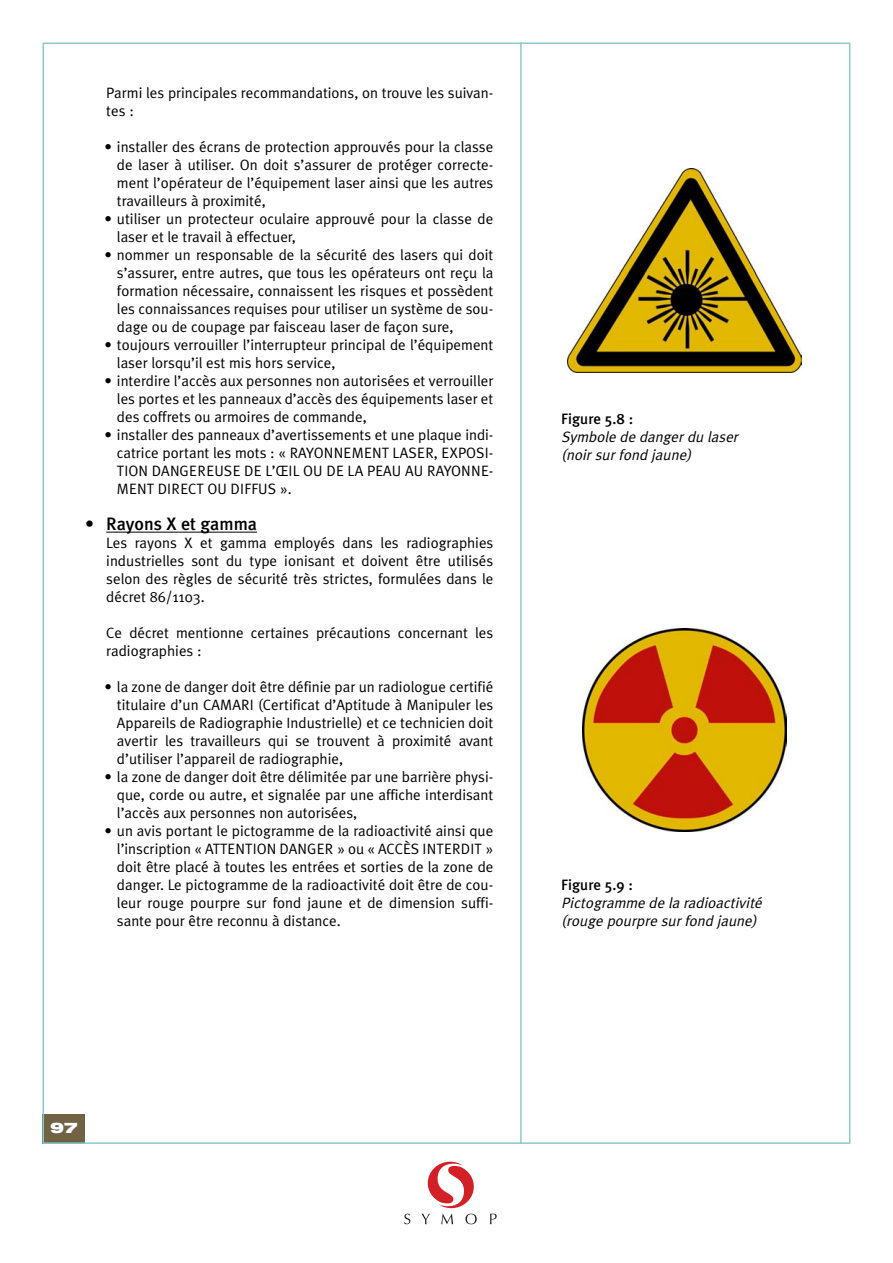
<style>
.page{position:relative;width:893px;height:1263px;background:#fff}
.page>*{position:absolute;margin:0;border:0;box-sizing:border-box;transform-origin:0 0}
.t1{font:500 18px "Meta Plus";color:#000}
.t2{font:15px/18px "Meta Plus Normal";color:#000;text-align:justify}
.t3{font:italic 15px/18px "Meta Plus Normal";color:#000}
.t4{font:500 15px "Meta Plus";color:#000}
.t5{font:900 expanded 14.55px "Helvetica Neue";color:#fff}
</style>
<div class="page">
<div style="left:43px;top:1114px;width:42px;height:30px;background:#716244"></div>
<hr style="left:520px;top:43px;width:2px;height:1101px;background:#8dc9cc">
<svg style="left:428px;top:1162px;width:46px;height:46px"></svg>
<svg style="left:404px;top:1213px;width:6px;height:11px"></svg>
<svg style="left:421px;top:1214px;width:9px;height:10px"></svg>
<svg style="left:441px;top:1214px;width:12px;height:10px"></svg>
<svg style="left:465px;top:1214px;width:12px;height:10px"></svg>
<svg style="left:490px;top:1214px;width:7px;height:10px"></svg>
<img style="left:567px;top:169px;width:235px;height:204px">
<img style="left:583px;top:628px;width:203px;height:204px">
<svg style="left:106px;top:532px;width:28px;height:1px"></svg>
<hr style="left:134px;top:532px;width:123px;height:1px;background:#000">
<p class="t2" style="left:106px;top:83px;width:389px">Parmi les principales recommandations, on trouve les suivan&shy;tes :</p>
<p class="t2" style="left:117px;top:137px;width:378px;text-indent:-12px">• installer des écrans de protection approuvés pour la classe de laser à utiliser. On doit s’assurer de protéger correcte&shy;ment l’opérateur de l’équipement laser ainsi que les autres travailleurs à proximité,</p>
<p class="t2" style="left:117px;top:209px;width:378px;text-indent:-12px">• utiliser un protecteur oculaire approuvé pour la classe de laser et le travail à effectuer,</p>
<p class="t2" style="left:117px;top:245px;width:378px;text-indent:-12px">• nommer un responsable de la sécurité des lasers qui doit s’assurer, entre autres, que tous les opérateurs ont reçu la formation nécessaire, connaissent les risques et possèdent les connaissances requises pour utiliser un système de sou&shy;dage ou de coupage par faisceau laser de façon sure,</p>
<p class="t2" style="left:117px;top:335px;width:378px;text-indent:-12px">• toujours verrouiller l’interrupteur principal de l’équipement laser lorsqu’il est mis hors service,</p>
<p class="t2" style="left:117px;top:371px;width:378px;text-indent:-12px">• interdire l’accès aux personnes non autorisées et verrouiller les portes et les panneaux d’accès des équipements laser et des coffrets ou armoires de commande,</p>
<p class="t2" style="left:117px;top:425px;width:378px;text-indent:-12px">• installer des panneaux d’avertissements et une plaque indi&shy;catrice portant les mots : « RAYONNEMENT LASER, EXPOSI-TION DANGEREUSE DE L’ŒIL OU DE LA PEAU AU RAYONNE-MENT DIRECT OU DIFFUS ».</p>
<p class="t1" style="left:85px;top:513px;width:174px">• Rayons X et gamma</p>
<p class="t2" style="left:106px;top:533px;width:389px">Les rayons X et gamma employés dans les radiographies industrielles sont du type ionisant et doivent être utilisés selon des règles de sécurité très strictes, formulées dans le décret 86/1103.</p>
<p class="t2" style="left:106px;top:623px;width:389px">Ce décret mentionne certaines précautions concernant les radiographies :</p>
<p class="t2" style="left:117px;top:677px;width:378px;text-indent:-12px">• la zone de danger doit être définie par un radiologue certifié titulaire d’un CAMARI (Certificat d’Aptitude à Manipuler les Appareils de Radiographie Industrielle) et ce technicien doit avertir les travailleurs qui se trouvent à proximité avant d’utiliser l’appareil de radiographie,</p>
<p class="t2" style="left:117px;top:767px;width:378px;text-indent:-12px">• la zone de danger doit être délimitée par une barrière physi&shy;que, corde ou autre, et signalée par une affiche interdisant l’accès aux personnes non autorisées,</p>
<p class="t2" style="left:117px;top:821px;width:378px;text-indent:-12px">• un avis portant le pictogramme de la radioactivité ainsi que l’inscription « ATTENTION DANGER » ou « ACCÈS INTERDIT » doit être placé à toutes les entrées et sorties de la zone de danger. Le pictogramme de la radioactivité doit être de cou&shy;leur rouge pourpre sur fond jaune et de dimension suffi&shy;sante pour être reconnu à distance.</p>
<p class="t4" style="left:561px;top:410px;width:73px">Figure 5.8 :</p>
<p class="t3" style="left:561px;top:428px;width:181px">Symbole de danger du laser (noir sur fond jaune)</p>
<p class="t4" style="left:561px;top:876px;width:73px">Figure 5.9 :</p>
<p class="t3" style="left:561px;top:894px;width:204px">Pictogramme de la radioactivité (rouge pourpre sur fond jaune)</p>
<p class="t5" style="left:50px;top:1122px;width:29px">97</p>
</div>
